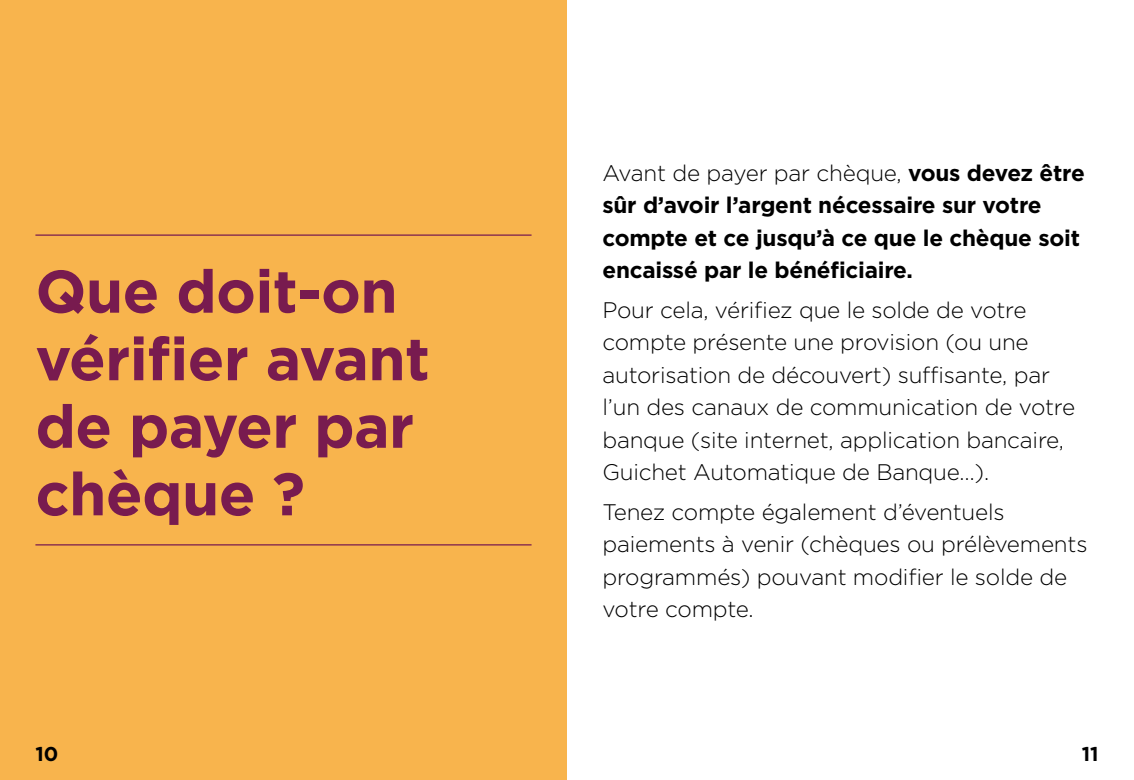
<style>
.page{position:relative;width:1134px;height:780px;background:#fff}
.page>*{position:absolute;margin:0;border:0;box-sizing:border-box;transform-origin:0 0}
.H1_-_chapitres{font:700 60px/67.5px "Gotham";letter-spacing:-.01em;color:#781b4f}
.texte_puces{font:300 22.5px/32.5px "Gotham";letter-spacing:-.01em;color:#000}
.texte_puces-2{font:700 22.5px/32.5px "Gotham";letter-spacing:-.01em;color:#000}
.t1{font:700 20px "Gotham";color:#000}
.s1{font-weight:300}
</style>
<div class="page">
<div style="left:0;top:0;width:567px;height:780px;background:#f8b44d"></div>
<hr style="left:35px;top:544px;width:496px;height:1px;background:#781b4f">
<hr style="left:35px;top:234px;width:496px;height:2px;background:#781b4f">
<h1 class="H1_-_chapitres" style="left:35px;top:257px;width:396px">Que doit-on vérifier avant de payer par chèque ?</h1>
<p class="texte_puces-2" style="left:602px;top:156px;width:484px"><span class="s1">Avant de payer par chèque,</span> vous devez être sûr d’avoir l’argent nécessaire sur votre compte et ce jusqu’à ce que le chèque soit encaissé par le bénéficiaire.</p>
<p class="texte_puces" style="left:602px;top:293px;width:474px">Pour cela, vérifiez que le solde de votre compte présente une provision (ou une autorisation de découvert) suffisante, par l’un des canaux de communication de votre banque (site internet, application bancaire, Guichet Automatique de Banque…).</p>
<p class="texte_puces" style="left:602px;top:495px;width:487px">Tenez compte également d’éventuels paiements à venir (chèques ou prélèvements programmés) pouvant modifier le solde de votre compte.</p>
<p class="t1" style="left:35px;top:740px;width:24px">10</p>
<p class="t1" style="left:1082px;top:740px;width:18px">11</p>
</div>
